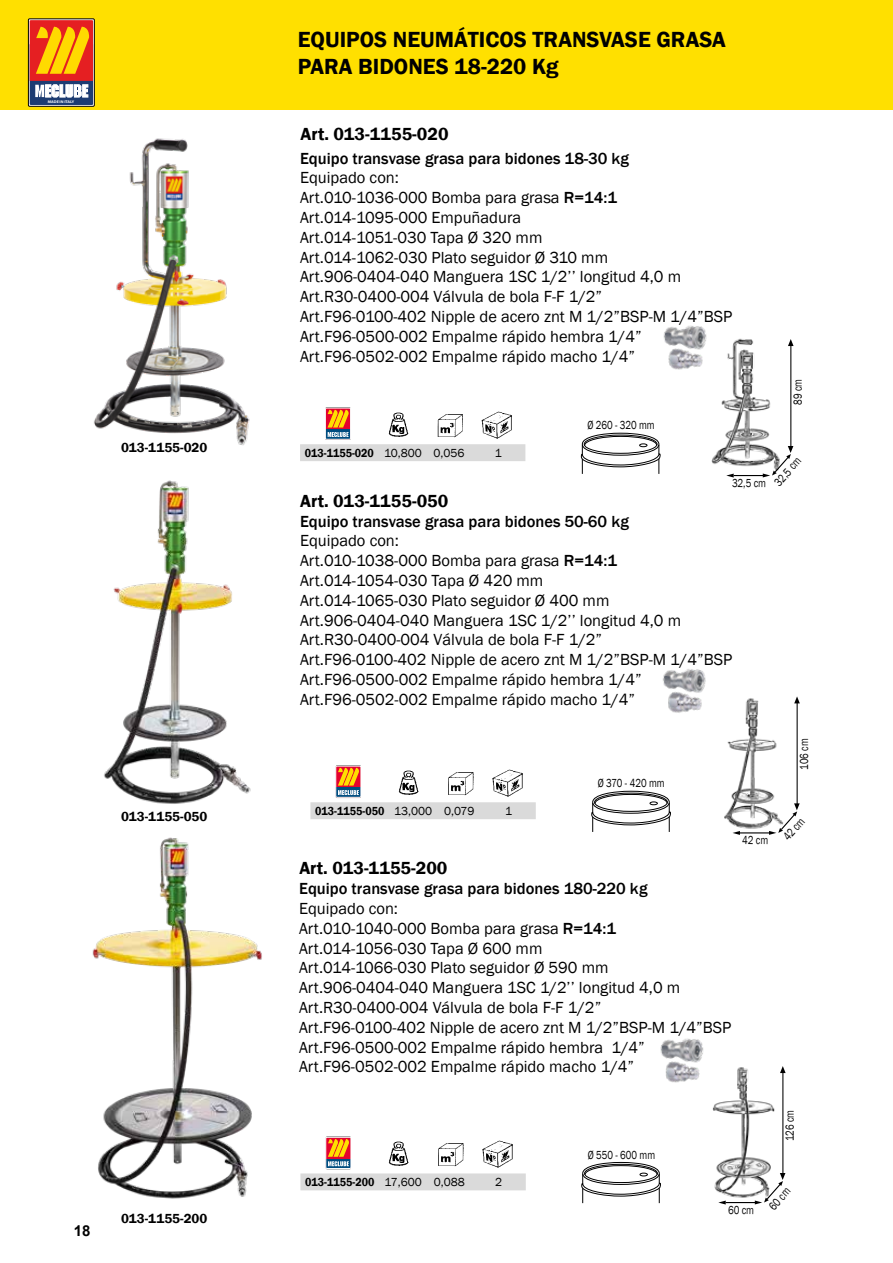
<style>
.page{position:relative;width:893px;height:1263px;background:#fff}
.page>*{position:absolute;margin:0;border:0;box-sizing:border-box;transform-origin:0 0}
.t1{font:600 22.5px/27px "Franklin Gothic";color:#000}
.t2{font:600 18px "Franklin Gothic";color:#000}
.t3{font:16.5px/19.8px "Franklin Gothic";color:#000}
.t4{font:500 16.5px "Franklin Gothic";color:#000}
.t5{font:700 15px "Arial";color:#000}
.t6{font:600 13.5px "Franklin Gothic";color:#000}
.t7{font:12px "Franklin Gothic";color:#000;scale:.8 1}
.t8{font:600 12px "Franklin Gothic";color:#000;scale:.9 1}
.t9{font:12px "Franklin Gothic";color:#000}
.t10{font:700 3.75px "Myriad Pro";color:#fdfdfd;scale:1.06 1}
.s1{font-weight:500}
.s2{font-weight:400}
</style>
<div class="page">
<div style="left:0;top:0;width:893px;height:110px;background:#ffe000"></div>
<div style="left:28px;top:19px;width:66px;height:87px;border:1px solid #000"></div>
<svg style="left:30px;top:20px;width:63px;height:85px"></svg>
<img style="left:93px;top:138px;width:157px;height:307px">
<img style="left:104px;top:480px;width:147px;height:324px">
<img style="left:92px;top:837px;width:215px;height:362px">
<svg style="left:300px;top:408px;width:225px;height:53px"></svg>
<svg style="left:310px;top:766px;width:226px;height:53px"></svg>
<svg style="left:300px;top:1137px;width:226px;height:53px"></svg>
<img style="left:711px;top:338px;width:60px;height:136px">
<img style="left:724px;top:698px;width:71px;height:131px">
<img style="left:712px;top:1067px;width:70px;height:135px">
<div style="left:582px;top:433px;width:77px;height:22px;border:1px solid #000;border-radius:50%"></div>
<div style="left:584px;top:435px;width:73px;height:19px;border:1px solid #000;border-radius:50%"></div>
<svg style="left:581px;top:436px;width:80px;height:38px"></svg>
<div style="left:592px;top:791px;width:78px;height:22px;border:1px solid #000;border-radius:50%"></div>
<div style="left:594px;top:793px;width:74px;height:19px;border:1px solid #000;border-radius:50%"></div>
<svg style="left:591px;top:794px;width:80px;height:38px"></svg>
<div style="left:582px;top:1162px;width:78px;height:23px;border:1px solid #000;border-radius:50%"></div>
<div style="left:584px;top:1164px;width:74px;height:19px;border:1px solid #000;border-radius:50%"></div>
<svg style="left:581px;top:1165px;width:80px;height:38px"></svg>
<hr style="left:790px;top:343px;width:1px;height:107px;background:#000">
<hr style="left:797px;top:700px;width:1px;height:107px;background:#000">
<svg style="left:788px;top:339px;width:5px;height:7px"></svg>
<svg style="left:794px;top:696px;width:6px;height:7px"></svg>
<hr style="left:734px;top:475px;width:30px;height:1px;background:#000">
<svg style="left:726px;top:474px;width:8px;height:3px"></svg>
<hr style="left:740px;top:832px;width:30px;height:1px;background:#000">
<svg style="left:733px;top:831px;width:7px;height:4px"></svg>
<svg style="left:763px;top:446px;width:30px;height:31px"></svg>
<svg style="left:769px;top:803px;width:31px;height:32px"></svg>
<hr style="left:782px;top:1069px;width:1px;height:108px;background:#000">
<svg style="left:780px;top:1066px;width:6px;height:7px"></svg>
<hr style="left:726px;top:1202px;width:30px;height:1px;background:#000">
<svg style="left:718px;top:1200px;width:8px;height:4px"></svg>
<svg style="left:755px;top:1173px;width:30px;height:31px"></svg>
<img style="left:669px;top:358px;width:34px;height:12px">
<img style="left:668px;top:701px;width:34px;height:12px">
<img style="left:666px;top:1071px;width:34px;height:12px">
<img style="left:663px;top:325px;width:49px;height:33px">
<img style="left:662px;top:669px;width:44px;height:32px">
<img style="left:660px;top:1038px;width:44px;height:33px">
<p class="t10" style="left:48px;top:99px;width:26px">MADE IN ITALY</p>
<p class="t6" style="left:121px;top:439px;width:88px">013-1155-020</p>
<p class="t6" style="left:121px;top:808px;width:88px">013-1155-050</p>
<p class="t5" style="left:74px;top:1220px;width:18px">18</p>
<p class="t6" style="left:121px;top:1210px;width:88px">013-1155-200</p>
<h1 class="t1" style="left:298px;top:26px;width:430px">EQUIPOS NEUMÁTICOS TRANSVASE GRASA<br>PARA BIDONES 18-220 Kg</h1>
<p class="t2" style="left:300px;top:123px;width:150px">Art. 013-1155-020</p>
<p class="t4" style="left:300px;top:148px;width:331px">Equipo transvase grasa para bidones 18-30 kg</p>
<p class="t3" style="left:300px;top:168px;width:434px">Equipado con:<br>Art.010-1036-000 Bomba para grasa <span class="s1">R=14:1<br></span>Art.014-1095-000 Empuñadura<br>Art.014-1051-030 Tapa Ø 320 mm<br>Art.014-1062-030 Plato seguidor Ø 310 mm Art.906-0404-040 Manguera 1SC 1/2’’ longitud 4,0 m Art.R30-0400-004 Válvula de bola F-F 1/2” Art.F96-0100-402 Nipple de acero znt M 1/2”BSP-M 1/4”BSP Art.F96-0500-002 Empalme rápido hembra 1/4” Art.F96-0502-002 Empalme rápido macho 1/4”</p>
<p class="t8" style="left:305px;top:445px;width:179px">013-1155-020 <span class="s2">10,800 0,056</span></p>
<p class="t9" style="left:495px;top:445px;width:9px">1</p>
<p class="t2" style="left:300px;top:490px;width:150px">Art. 013-1155-050</p>
<p class="t7" style="left:587px;top:418px;width:86px">Ø 260 - 320 mm</p>
<p class="t7" style="left:732px;top:475px;width:44px;rotate:1deg">32,5 cm</p>
<p class="t4" style="left:300px;top:511px;width:330px">Equipo transvase grasa para bidones 50-60 kg</p>
<p class="t3" style="left:300px;top:531px;width:434px">Equipado con:<br>Art.010-1038-000 Bomba para grasa <span class="s1">R=14:1<br></span>Art.014-1054-030 Tapa Ø 420 mm<br>Art.014-1065-030 Plato seguidor Ø 400 mm Art.906-0404-040 Manguera 1SC 1/2’’ longitud 4,0 m Art.R30-0400-004 Válvula de bola F-F 1/2” Art.F96-0100-402 Nipple de acero znt M 1/2”BSP-M 1/4”BSP Art.F96-0500-002 Empalme rápido hembra 1/4” Art.F96-0502-002 Empalme rápido macho 1/4”</p>
<p class="t7" style="left:790px;top:405px;width:34px;rotate:-90deg">89 cm</p>
<p class="t7" style="left:771px;top:479px;width:44px;rotate:-48deg">32,5 cm</p>
<p class="t7" style="left:598px;top:776px;width:85px">Ø 370 - 420 mm</p>
<p class="t7" style="left:797px;top:770px;width:41px;rotate:-90deg">106 cm</p>
<p class="t8" style="left:315px;top:803px;width:179px">013-1155-050 <span class="s2">13,000 0,079</span></p>
<p class="t9" style="left:505px;top:803px;width:9px">1</p>
<p class="t2" style="left:299px;top:857px;width:150px">Art. 013-1155-200</p>
<p class="t4" style="left:299px;top:878px;width:350px">Equipo transvase grasa para bidones 180-220 kg</p>
<p class="t3" style="left:299px;top:899px;width:434px">Equipado con:<br>Art.010-1040-000 Bomba para grasa <span class="s1">R=14:1<br></span>Art.014-1056-030 Tapa Ø 600 mm<br>Art.014-1066-030 Plato seguidor Ø 590 mm Art.906-0404-040 Manguera 1SC 1/2’’ longitud 4,0 m Art.R30-0400-004 Válvula de bola F-F 1/2” Art.F96-0100-402 Nipple de acero znt M 1/2”BSP-M 1/4”BSP Art.F96-0500-002 Empalme rápido hembra 1/4” Art.F96-0502-002 Empalme rápido macho 1/4”</p>
<p class="t7" style="left:742px;top:833px;width:34px;rotate:1deg">42 cm</p>
<p class="t7" style="left:588px;top:1147px;width:86px">Ø 550 - 600 mm</p>
<p class="t7" style="left:780px;top:833px;width:34px;rotate:-48deg">42 cm</p>
<p class="t7" style="left:782px;top:1141px;width:41px;rotate:-90deg">126 cm</p>
<p class="t8" style="left:305px;top:1175px;width:179px">013-1155-200 <span class="s2">17,600 0,088</span></p>
<p class="t9" style="left:495px;top:1175px;width:9px">2</p>
<p class="t7" style="left:728px;top:1202px;width:34px;rotate:1deg">60 cm</p>
<p class="t7" style="left:766px;top:1203px;width:34px;rotate:-48deg">60 cm</p>
</div>
